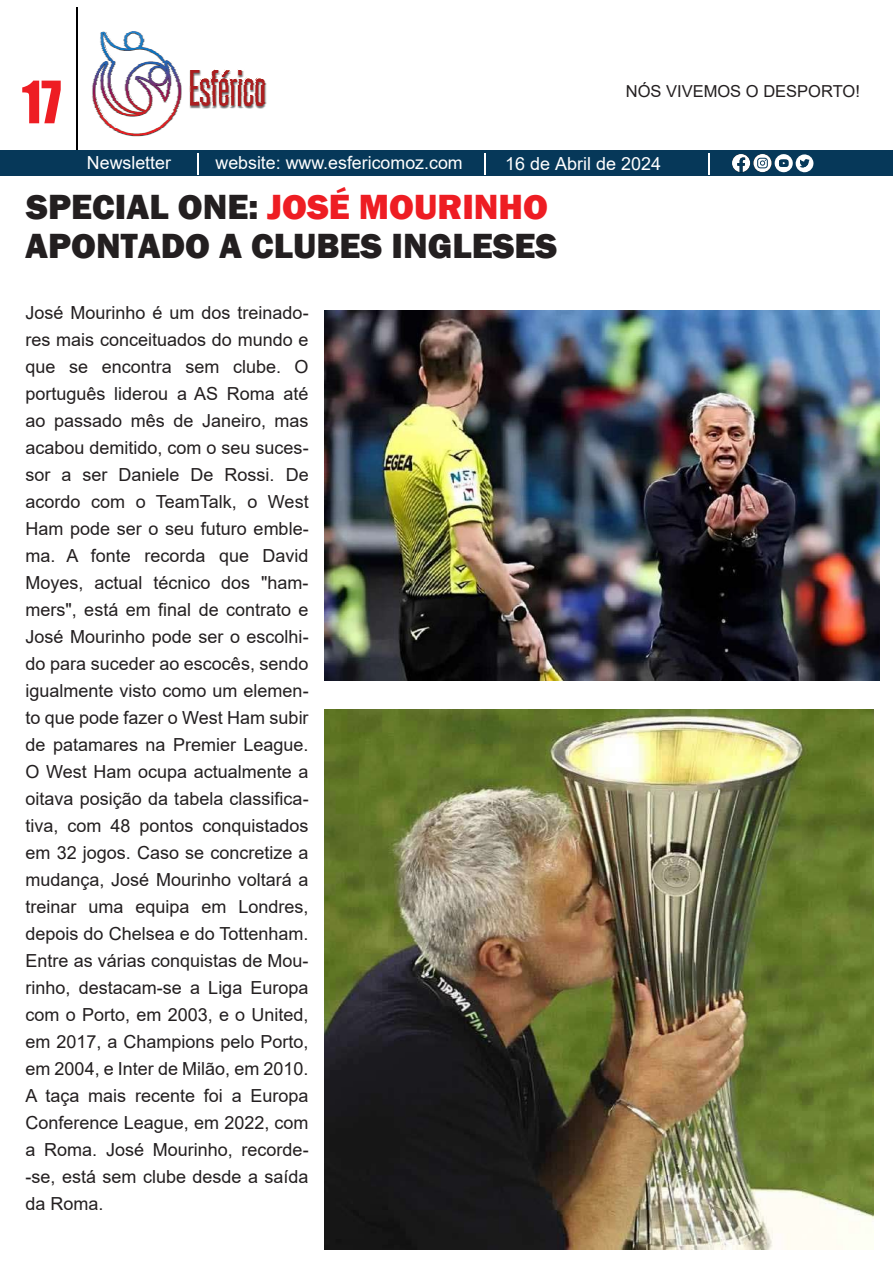
<style>
.page{position:relative;width:893px;height:1263px;background:#fff}
.page>*{position:absolute;margin:0;border:0;box-sizing:border-box;transform-origin:0 0}
.t1{font:54px "Impact";color:#ee1d23;scale:.94 1}
.t2{font:800 36px/39.3px "Franklin Gothic";color:#231f20}
.t3{font:18px/27px "Arial";color:#231f20;text-align:justify}
.t4{font:18px "Arial";color:#fff}
.t5{font:16.5px "Arial";color:#231f20}
.s1{color:#ee1d23}
</style>
<div class="page">
<div style="left:0;top:151px;width:893px;height:25px;background:#063859"></div>
<svg style="left:708px;top:153px;width:1px;height:22px"></svg>
<svg style="left:198px;top:153px;width:1px;height:22px"></svg>
<svg style="left:732px;top:154px;width:18px;height:18px"></svg>
<svg style="left:753px;top:154px;width:18px;height:18px"></svg>
<svg style="left:757px;top:158px;width:11px;height:10px"></svg>
<svg style="left:485px;top:153px;width:1px;height:21px"></svg>
<svg style="left:774px;top:154px;width:40px;height:19px"></svg>
<hr style="left:76px;top:7px;width:2px;height:142px;background:#000001">
<svg style="left:92px;top:31px;width:175px;height:106px"></svg>
<img style="left:325px;top:310px;width:554px;height:370px">
<img style="left:325px;top:710px;width:548px;height:539px">
<h1 class="t1" style="left:22px;top:60px;width:43px">17</h1>
<p class="t5" style="left:626px;top:80px;width:236px">NÓS VIVEMOS O DESPORTO!</p>
<p class="t4" style="left:87px;top:150px;width:86px">Newsletter</p>
<p class="t4" style="left:215px;top:150px;width:249px">website: www.esfericomoz.com</p>
<p class="t4" style="left:505px;top:151px;width:158px">16 de Abril de 2024</p>
<h2 class="t2" style="left:25px;top:187px;width:534px">SPECIAL ONE: <span class="s1">JOSÉ MOURINHO<br></span>APONTADO A CLUBES INGLESES</h2>
<p class="t3" style="left:25px;top:299px;width:285px">José Mourinho é um dos treinado&shy;res mais conceituados do mundo e que se encontra sem clube. O português liderou a AS Roma até ao passado mês de Janeiro, mas acabou demitido, com o seu suces&shy;sor a ser Daniele De Rossi. De acordo com o TeamTalk, o West Ham pode ser o seu futuro emble&shy;ma. A fonte recorda que David Moyes, actual técnico dos "ham&shy;mers", está em final de contrato e José Mourinho pode ser o escolhi&shy;do para suceder ao escocês, sendo igualmente visto como um elemen&shy;to que pode fazer o West Ham subir de patamares na Premier League.<br>O West Ham ocupa actualmente a oitava posição da tabela classifica&shy;tiva, com 48 pontos conquistados em 32 jogos. Caso se concretize a mudança, José Mourinho voltará a treinar uma equipa em Londres, depois do Chelsea e do Tottenham.<br>Entre as várias conquistas de Mou&shy;rinho, destacam-se a Liga Europa com o Porto, em 2003, e o United, em 2017, a Champions pelo Porto, em 2004, e Inter de Milão, em 2010.<br>A taça mais recente foi a Europa Conference League, em 2022, com a Roma. José Mourinho, recorde--se, está sem clube desde a saída da Roma.</p>
</div>
